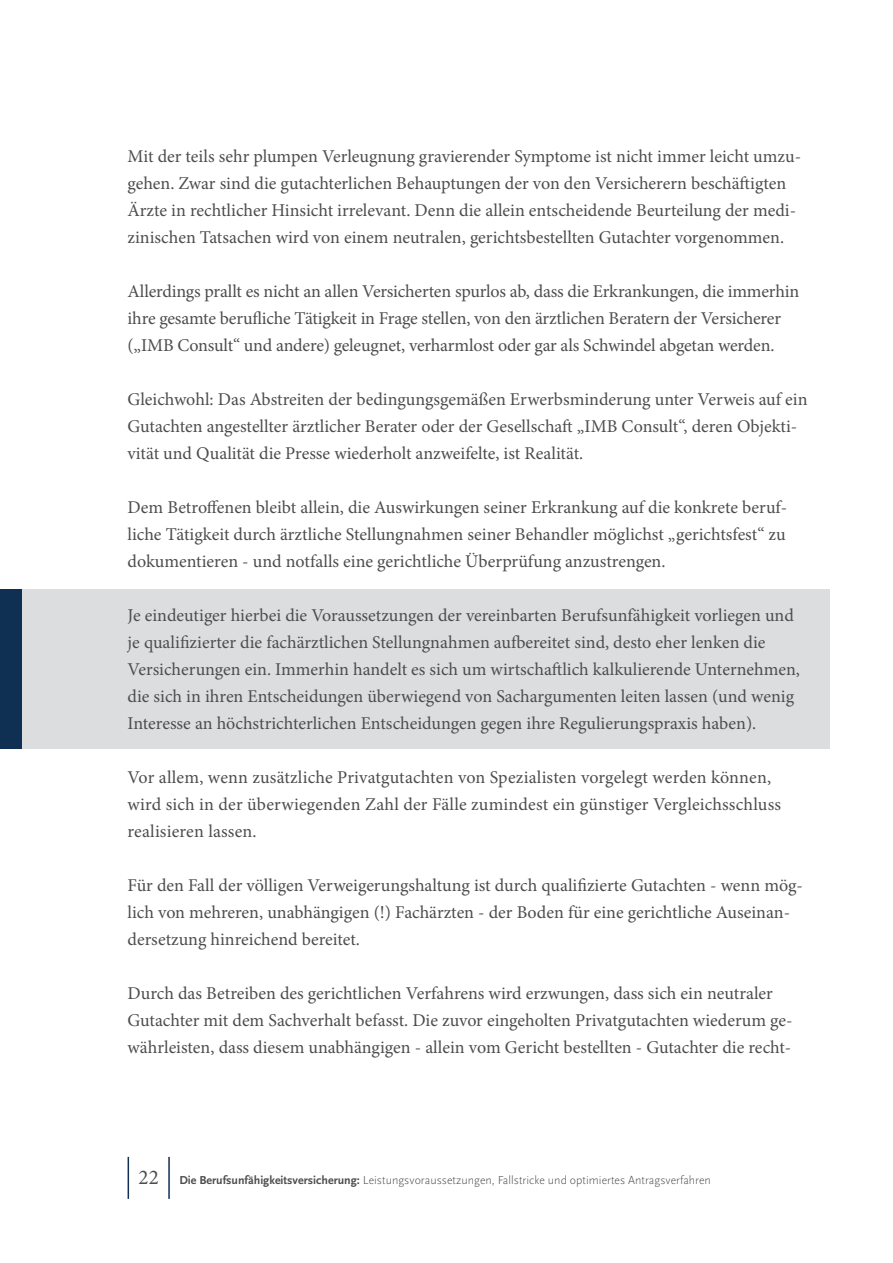
<style>
.page{position:relative;width:893px;height:1263px;background:#fff}
.page>*{position:absolute;margin:0;border:0;box-sizing:border-box;transform-origin:0 0}
.t1{font:21px "Minion Pro";color:#4d4d4f}
.t2{font:18px/27px "Minion Pro";color:#4d4d4f}
.t3{font:300 12px "Scala Sans OT";color:#4d4d4f}
.s1{font-weight:700}
</style>
<div class="page">
<div style="left:0;top:589px;width:829px;height:159px;background:#dcddde"></div>
<div style="left:0;top:589px;width:21px;height:159px;background:#103053"></div>
<hr style="left:128px;top:1157px;width:1px;height:42px;background:#103053">
<hr style="left:168px;top:1157px;width:2px;height:42px;background:#103053">
<p class="t2" style="left:128px;top:143px;width:675px">Mit der teils sehr plumpen Verleugnung gravierender Symptome ist nicht immer leicht umzu&shy;gehen. Zwar sind die gutachterlichen Behauptungen der von den Versicherern beschäftigten Ärzte in rechtlicher Hinsicht irrelevant. Denn die allein entscheidende Beurteilung der medi&shy;zinischen Tatsachen wird von einem neutralen, gerichtsbestellten Gutachter vorgenommen.</p>
<p class="t2" style="left:128px;top:278px;width:673px">Allerdings prallt es nicht an allen Versicherten spurlos ab, dass die Erkrankungen, die immerhin ihre gesamte berufliche Tätigkeit in Frage stellen, von den ärztlichen Beratern der Versicherer („IMB Consult“ und andere) geleugnet, verharmlost oder gar als Schwindel abgetan werden.</p>
<p class="t2" style="left:128px;top:386px;width:681px">Gleichwohl: Das Abstreiten der bedingungsgemäßen Erwerbsminderung unter Verweis auf ein<br>Gutachten angestellter ärztlicher Berater oder der Gesellschaft „IMB Consult“, deren Objekti&shy;vität und Qualität die Presse wiederholt anzweifelte, ist Realität.</p>
<p class="t2" style="left:128px;top:494px;width:661px;text-align:justify">Dem Betroffenen bleibt allein, die Auswirkungen seiner Erkrankung auf die konkrete beruf&shy;liche Tätigkeit durch ärztliche Stellungnahmen seiner Behandler möglichst „gerichtsfest“ zu dokumentieren - und notfalls eine gerichtliche Überprüfung anzustrengen.</p>
<p class="t2" style="left:128px;top:602px;width:674px">Je eindeutiger hierbei die Voraussetzungen der vereinbarten Berufsunfähigkeit vorliegen und je qualifizierter die fachärztlichen Stellungnahmen aufbereitet sind, desto eher lenken die Versicherungen ein. Immerhin handelt es sich um wirtschaftlich kalkulierende Unternehmen, die sich in ihren Entscheidungen überwiegend von Sachargumenten leiten lassen (und wenig Interesse an höchstrichterlichen Entscheidungen gegen ihre Regulierungspraxis haben).</p>
<p class="t2" style="left:128px;top:764px;width:655px">Vor allem, wenn zusätzliche Privatgutachten von Spezialisten vorgelegt werden können, wird sich in der überwiegenden Zahl der Fälle zumindest ein günstiger Vergleichsschluss realisieren lassen.</p>
<p class="t2" style="left:128px;top:872px;width:677px">Für den Fall der völligen Verweigerungshaltung ist durch qualifizierte Gutachten - wenn mög&shy;lich von mehreren, unabhängigen (!) Fachärzten - der Boden für eine gerichtliche Auseinan&shy;dersetzung hinreichend bereitet.</p>
<p class="t2" style="left:128px;top:980px;width:667px">Durch das Betreiben des gerichtlichen Verfahrens wird erzwungen, dass sich ein neutraler<br>Gutachter mit dem Sachverhalt befasst. Die zuvor eingeholten Privatgutachten wiederum ge&shy;währleisten, dass diesem unabhängigen - allein vom Gericht bestellten - Gutachter die recht-</p>
<p class="t1" style="left:139px;top:1163px;width:22px">22</p>
<p class="t3" style="left:179px;top:1173px;width:533px"><span class="s1">Die Berufsunfähigkeitsversicherung:</span> Leistungsvoraussetzungen, Fallstricke und optimiertes Antragsverfahren</p>
</div>
